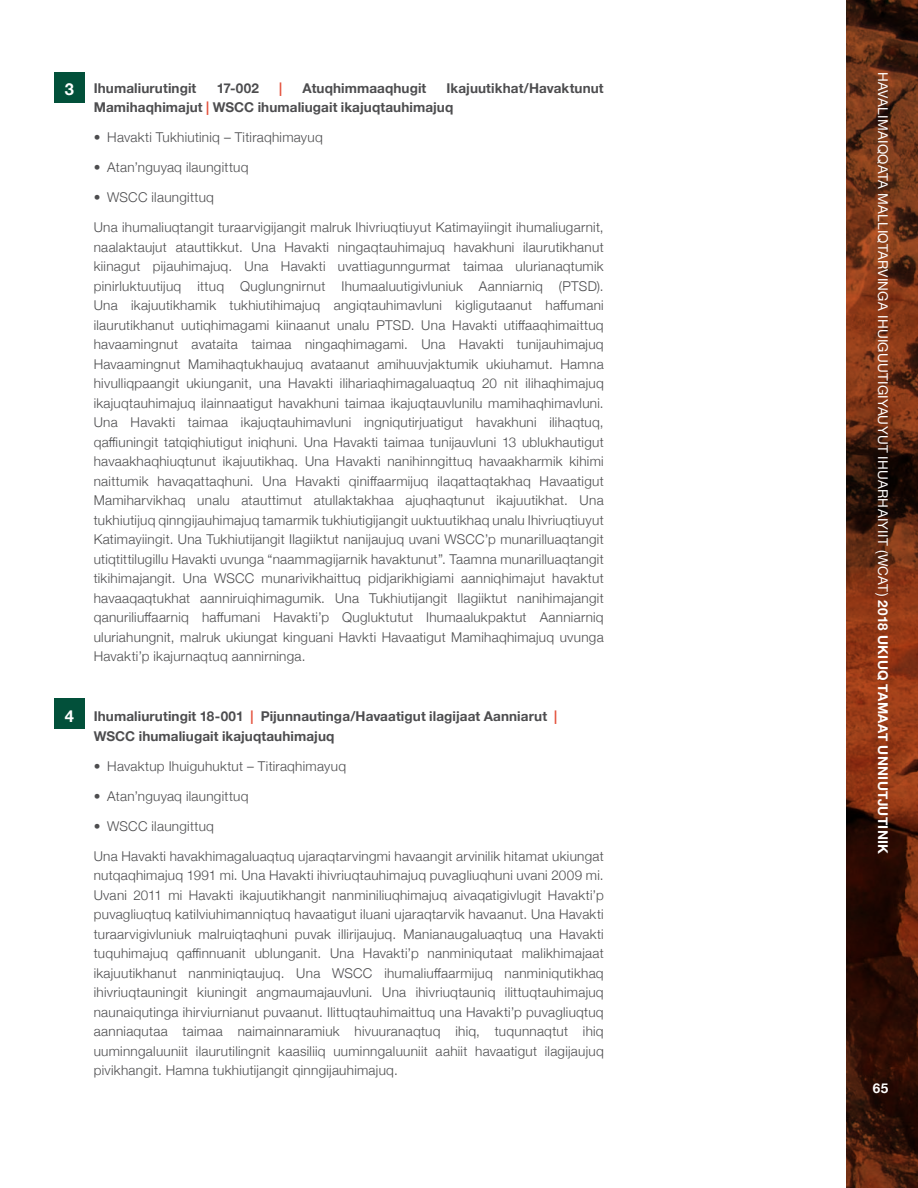
<style>
.page{position:relative;width:918px;height:1188px;background:#fff}
.page>*{position:absolute;margin:0;border:0;box-sizing:border-box;transform-origin:0 0}
.t1{font:700 16.5px "Helvetica Neue";color:#fff}
.t2{font:300 13.5px/19.5px "Helvetica Neue";letter-spacing:.02em;color:#4d4d4f;text-align:justify}
.t3{font:700 13.5px/19.5px "Helvetica Neue";letter-spacing:.01em;color:#4d4d4f}
.t4{font:13.5px "Helvetica Neue";letter-spacing:.02em;color:#fff}
.t5{font:700 13.5px "Helvetica Neue";color:#fff}
.t6{font:700 13.5px "Helvetica Neue";color:#e34e39}
.s1{color:#e34e39}
.s2{font-weight:700}
</style>
<div class="page">
<svg style="left:846px;top:0;width:72px;height:1188px;background:#5e260f"></svg>
<div style="left:54px;top:699px;width:31px;height:30px;background:#02503a"></div>
<div style="left:54px;top:72px;width:31px;height:31px;background:#02503a"></div>
<p class="t1" style="left:65px;top:77px;width:11px">3</p>
<p class="t1" style="left:65px;top:703px;width:11px">4</p>
<p class="t3" style="left:94px;top:79px;width:104px">Ihumaliurutingit</p>
<p class="t3" style="left:217px;top:79px;width:44px">17-002</p>
<p class="t6" style="left:279px;top:77px;width:5px">|</p>
<p class="t3" style="left:303px;top:79px;width:125px">Atuqhimmaaqhugit</p>
<p class="t3" style="left:94px;top:79px;width:512px;text-indent:353px">Ikajuutikhat/Havaktunut<br>Mamihaqhimajut <span class="s1">|</span> WSCC ihumaliugait ikajuqtauhimajuq</p>
<p class="t2" style="left:94px;top:127px;width:231px">• Havakti Tukhiutiniq – Titiraqhimayuq</p>
<p class="t2" style="left:94px;top:157px;width:156px">• Atan’nguyaq ilaungittuq</p>
<p class="t2" style="left:94px;top:187px;width:122px">• WSCC ilaungittuq</p>
<p class="t2" style="left:94px;top:217px;width:512px">Una ihumaliuqtangit turaarvigijangit malruk Ihivriuqtiuyut Katimayiingit ihumaliugarnit, naalaktaujut atauttikkut. Una Havakti ningaqtauhimajuq havakhuni ilaurutikhanut kiinagut pijauhimajuq. Una Havakti uvattiagunngurmat taimaa ulurianaqtumik pinirluktuutijuq ittuq Quglungnirnut Ihumaaluutigivluniuk Aanniarniq (PTSD).<br>Una ikajuutikhamik tukhiutihimajuq angiqtauhimavluni kigligutaanut haffumani ilaurutikhanut uutiqhimagami kiinaanut unalu PTSD. Una Havakti utiffaaqhimaittuq havaamingnut avataita taimaa ningaqhimagami. Una Havakti tunijauhimajuq Havaamingnut Mamihaqtukhaujuq avataanut amihuuvjaktumik ukiuhamut. Hamna hivulliqpaangit ukiunganit, una Havakti ilihariaqhimagaluaqtuq 20 nit ilihaqhimajuq ikajuqtauhimajuq ilainnaatigut havakhuni taimaa ikajuqtauvlunilu mamihaqhimavluni.<br>Una Havakti taimaa ikajuqtauhimavluni ingniqutirjuatigut havakhuni ilihaqtuq, qaffiuningit tatqiqhiutigut iniqhuni. Una Havakti taimaa tunijauvluni 13 ublukhautigut havaakhaqhiuqtunut ikajuutikhaq. Una Havakti nanihinngittuq havaakharmik kihimi naittumik havaqattaqhuni. Una Havakti qiniffaarmijuq ilaqattaqtakhaq Havaatigut Mamiharvikhaq unalu atauttimut atullaktakhaa ajuqhaqtunut ikajuutikhat. Una tukhiutijuq qinngijauhimajuq tamarmik tukhiutigijangit uuktuutikhaq unalu Ihivriuqtiuyut Katimayiingit. Una Tukhiutijangit Ilagiiktut nanijaujuq uvani WSCC’p munarilluaqtangit utiqtittilugillu Havakti uvunga “naammagijarnik havaktunut”. Taamna munarilluaqtangit tikihimajangit. Una WSCC munarivikhaittuq pidjarikhigiami aanniqhimajut havaktut havaaqaqtukhat aanniruiqhimagumik. Una Tukhiutijangit Ilagiiktut nanihimajangit qanuriliuffaarniq haffumani Havakti’p Qugluktutut Ihumaalukpaktut Aanniarniq uluriahungnit, malruk ukiungat kinguani Havkti Havaatigut Mamihaqhimajuq uvunga Havakti’p ikajurnaqtuq aannirninga.</p>
<p class="t3" style="left:94px;top:707px;width:465px">Ihumaliurutingit 18-001 <span class="s1">|</span> Pijunnautinga/Havaatigut ilagijaat Aanniarut <span class="s1">|<br></span>WSCC ihumaliugait ikajuqtauhimajuq</p>
<p class="t2" style="left:94px;top:755px;width:254px">• Havaktup Ihuiguhuktut – Titiraqhimayuq</p>
<p class="t2" style="left:94px;top:785px;width:156px">• Atan’nguyaq ilaungittuq</p>
<p class="t2" style="left:94px;top:815px;width:122px">• WSCC ilaungittuq</p>
<p class="t2" style="left:94px;top:845px;width:512px">Una Havakti havakhimagaluaqtuq ujaraqtarvingmi havaangit arvinilik hitamat ukiungat nutqaqhimajuq 1991 mi. Una Havakti ihivriuqtauhimajuq puvagliuqhuni uvani 2009 mi.<br>Uvani 2011 mi Havakti ikajuutikhangit nanminiliuqhimajuq aivaqatigivlugit Havakti’p puvagliuqtuq katilviuhimanniqtuq havaatigut iluani ujaraqtarvik havaanut. Una Havakti turaarvigivluniuk malruiqtaqhuni puvak illirijaujuq. Manianaugaluaqtuq una Havakti tuquhimajuq qaffinnuanit ublunganit. Una Havakti’p nanminiqutaat malikhimajaat ikajuutikhanut nanminiqtaujuq. Una WSCC ihumaliuffaarmijuq nanminiqutikhaq ihivriuqtauningit kiuningit angmaumajauvluni. Una ihivriuqtauniq ilittuqtauhimajuq naunaiqutinga ihirviurnianut puvaanut. Ilittuqtauhimaittuq una Havakti’p puvagliuqtuq aanniaqutaa taimaa naimainnaramiuk hivuuranaqtuq ihiq, tuqunnaqtut ihiq uuminngaluuniit ilaurutilingnit kaasiliiq uuminngaluuniit aahiit havaatigut ilagijaujuq pivikhangit. Hamna tukhiutijangit qinngijauhimajuq.</p>
<p class="t4" style="left:893px;top:72px;width:784px;rotate:90deg">HAVALIMAIQQATA MALLIQTARVINGA IHUIGUUTIGIYAUYUT IHUARHAIYIIT (WCAT) <span class="s2">2018 UKIUQ TAMAAT UNNIUTJUTINIK</span></p>
<p class="t5" style="left:873px;top:1078px;width:17px">65</p>
</div>
